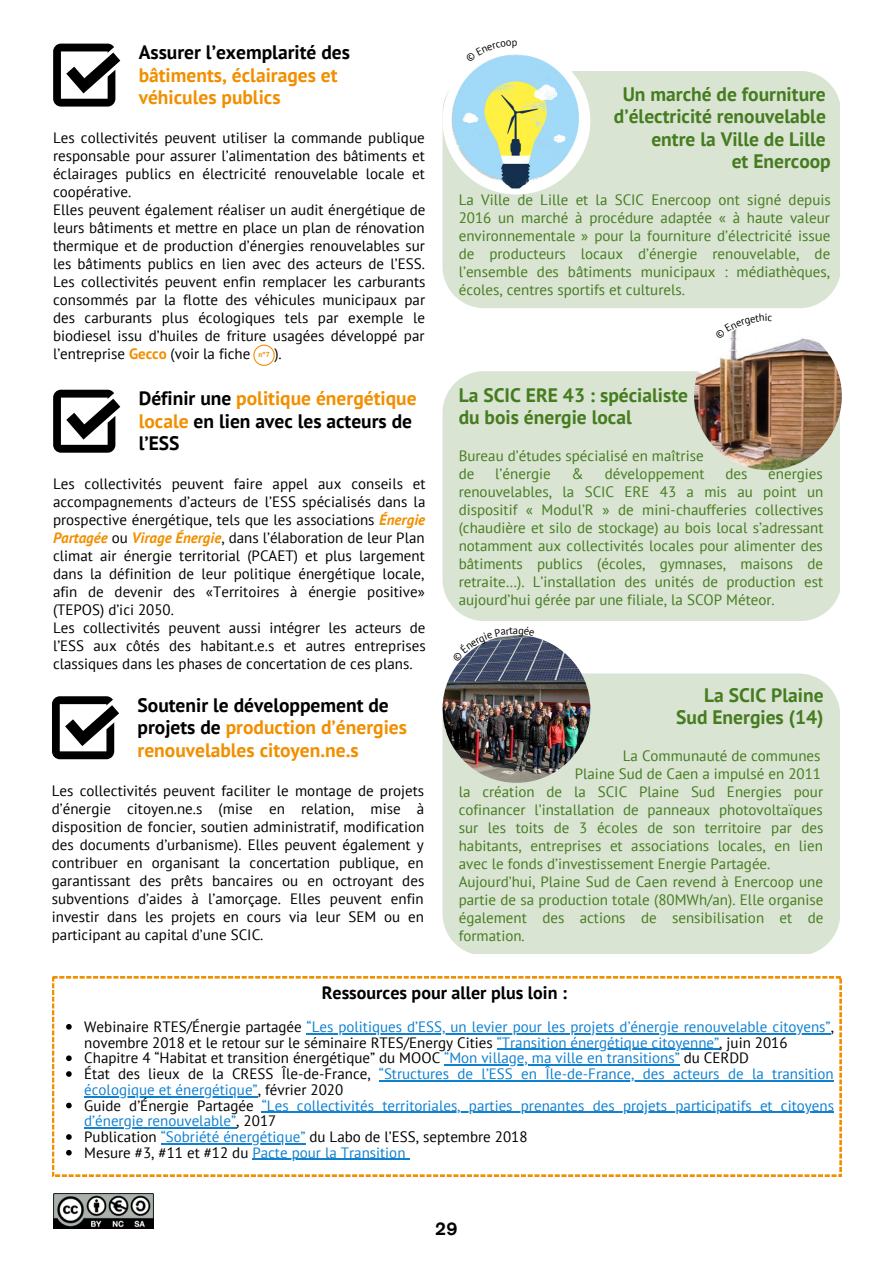
<style>
.page{position:relative;width:893px;height:1264px;background:#fff}
.page>*{position:absolute;margin:0;border:0;box-sizing:border-box;transform-origin:0 0}
.t1{font:700 19.5px/22.5px "PT Sans";color:#457c1f;text-align:right}
.t2{font:700 19.5px/22.5px "PT Sans";color:#f18f00}
.t3{font:700 19.5px/22.5px "PT Sans";color:#000}
.t4{font:700 18px "PT Sans";color:#000}
.t5{font:500 18px "AG Old Face";color:#000}
.t6{font:15px/18px "PT Sans";color:#000}
.t7{font:15px/18px "PT Sans";color:#457c1f;text-align:justify}
.t8{font:15px/15.8px "PT Sans";color:#1080d0}
.t9{font:10.5px "PT Sans";color:#000}
.t10{font:700 7.2px "PT Sans";color:#f18f00}
.s1{font-weight:700;color:#f18f00}
.s2{font-weight:700;font-size:7.2px;color:#f18f00}
.s3{color:#f18f00}
.s4{font-weight:700;font-style:italic;color:#f18f00}
.s5{color:#000}
</style>
<div class="page">
<svg style="left:53px;top:976px;width:787px;height:199px"></svg>
<svg style="left:66px;top:1023px;width:6px;height:6px"></svg>
<hr style="left:306px;top:1032px;width:524px;height:2px;background:#1080d0">
<hr style="left:496px;top:1048px;width:223px;height:1px;background:#1080d0">
<svg style="left:66px;top:1055px;width:6px;height:6px"></svg>
<hr style="left:444px;top:1064px;width:235px;height:1px;background:#1080d0">
<svg style="left:66px;top:1071px;width:6px;height:5px"></svg>
<hr style="left:379px;top:1080px;width:454px;height:1px;background:#1080d0">
<hr style="left:84px;top:1095px;width:174px;height:2px;background:#1080d0">
<svg style="left:66px;top:1102px;width:6px;height:6px"></svg>
<hr style="left:262px;top:1111px;width:571px;height:1px;background:#1080d0">
<hr style="left:84px;top:1127px;width:152px;height:1px;background:#1080d0">
<svg style="left:66px;top:1134px;width:6px;height:5px"></svg>
<hr style="left:161px;top:1143px;width:144px;height:1px;background:#1080d0">
<svg style="left:66px;top:1149px;width:6px;height:6px"></svg>
<hr style="left:252px;top:1158px;width:153px;height:1px;background:#1080d0">
<img style="left:53px;top:1193px;width:100px;height:35px">
<svg style="left:53px;top:44px;width:67px;height:63px"></svg>
<svg style="left:253px;top:344px;width:22px;height:22px"></svg>
<div style="left:442px;top:71px;width:398px;height:237px;background:#d9e4d2"></div>
<img style="left:442px;top:47px;width:148px;height:147px;border-radius:50%">
<svg style="left:53px;top:390px;width:67px;height:62px"></svg>
<svg style="left:52px;top:696px;width:67px;height:63px"></svg>
<div style="left:442px;top:371px;width:398px;height:250px;background:#d9e4d2"></div>
<img style="left:694px;top:322px;width:147px;height:148px;border-radius:50%">
<div style="left:442px;top:673px;width:398px;height:280px;background:#d9e4d2"></div>
<img style="left:442px;top:635px;width:148px;height:147px;border-radius:50%">
<svg style="left:472px;top:47px;width:45px;height:15px"></svg>
<svg style="left:721px;top:322px;width:51px;height:17px"></svg>
<svg style="left:460px;top:635px;width:74px;height:26px"></svg>
<h1 class="t3" style="left:139px;top:41px;width:213px">Assurer l’exemplarité des</h1>
<h1 class="t2" style="left:139px;top:63px;width:200px">bâtiments, éclairages et véhicules publics</h1>
<p class="t6" style="left:53px;top:128px;width:374px">Les collectivités peuvent utiliser la commande publique responsable pour assurer l’alimentation des bâtiments et éclairages publics en électricité renouvelable locale et coopérative.<br>Elles peuvent également réaliser un audit énergétique de leurs bâtiments et mettre en place un plan de rénovation thermique et de production d’énergies renouvelables sur les bâtiments publics en lien avec des acteurs de l’ESS.<br>Les collectivités peuvent enfin remplacer les carburants consommés par la flotte des véhicules municipaux par des carburants plus écologiques tels par exemple le biodiesel issu d’huiles de friture usagées développé par l’entreprise <span class="s1">Gecco</span> (voir la fiche <span class="s2">n</span> ).</p>
<p class="t10" style="left:262px;top:350px;width:9px">°7</p>
<h1 class="t3" style="left:139px;top:387px;width:279px">Définir une <span class="s3">politique énergétique locale</span> en lien avec les acteurs de l’ESS</h1>
<p class="t6" style="left:53px;top:474px;width:374px">Les collectivités peuvent faire appel aux conseils et accompagnements d’acteurs de l’ESS spécialisés dans la prospective énergétique, tels que les associations <span class="s4">Énergie Partagée</span> ou <span class="s4">Virage Énergie</span>, dans l’élaboration de leur Plan climat air énergie territorial (PCAET) et plus largement dans la définition de leur politique énergétique locale, afin de devenir des «Territoires à énergie positive» (TEPOS) d’ici 2050.<br>Les collectivités peuvent aussi intégrer les acteurs de l’ESS aux côtés des habitant.e.s et autres entreprises classiques dans les phases de concertation de ces plans.</p>
<h1 class="t2" style="left:137px;top:693px;width:271px"><span class="s5">Soutenir le développement de projets de</span> production d’énergies renouvelables citoyen.ne.s</h1>
<p class="t6" style="left:52px;top:781px;width:374px;text-align:justify">Les collectivités peuvent faciliter le montage de projets d’énergie citoyen.ne.s (mise en relation, mise à disposition de foncier, soutien administratif, modification des documents d’urbanisme). Elles peuvent également y contribuer en organisant la concertation publique, en garantissant des prêts bancaires ou en octroyant des subventions d’aides à l’amorçage. Elles peuvent enfin investir dans les projets en cours via leur SEM ou en participant au capital d’une SCIC.</p>
<h1 class="t1" style="left:614px;top:82px;width:218px">Un marché de fourniture d’électricité renouvelable entre la Ville de Lille<br>et Enercoop</h1>
<p class="t7" style="left:458px;top:191px;width:373px">La Ville de Lille et la SCIC Enercoop ont signé depuis 2016 un marché à procédure adaptée « à haute valeur environnementale » pour la fourniture d’électricité issue de producteurs locaux d’énergie renouvelable, de l’ensemble des bâtiments municipaux : médiathèques, écoles, centres sportifs et culturels.</p>
<h1 class="t1" style="left:458px;top:383px;width:231px;text-align:left">La SCIC ERE 43 : spécialiste du bois énergie local</h1>
<p class="t7" style="left:458px;top:446px;width:246px">Bureau d’études spécialisé en maîtrise de</p>
<p class="t7" style="left:458px;top:464px;width:366px;text-indent:309px">énergies renouvelables, la SCIC ERE 43 a mis au point un dispositif « Modul’R » de mini-chaufferies collectives (chaudière et silo de stockage) au bois local s’adressant notamment aux collectivités locales pour alimenter des bâtiments publics (écoles, gymnases, maisons de retraite…). L’installation des unités de production est aujourd’hui gérée par une filiale, la SCOP Méteor.</p>
<p class="t7" style="left:495px;top:464px;width:57px">l’énergie</p>
<p class="t7" style="left:571px;top:464px;width:14px">&amp;</p>
<p class="t7" style="left:604px;top:464px;width:101px">développement</p>
<p class="t7" style="left:725px;top:464px;width:23px">des</p>
<p class="t9" style="left:513px;top:623px;width:7px">a</p>
<h1 class="t1" style="left:676px;top:683px;width:149px">La SCIC Plaine<br>Sud Energies (14)</h1>
<p class="t7" style="left:622px;top:746px;width:199px">La Communauté de communes</p>
<p class="t7" style="left:574px;top:764px;width:248px">Plaine Sud de Caen a impulsé en 2011</p>
<p class="t7" style="left:458px;top:782px;width:366px">la création de la SCIC Plaine Sud Energies pour</p>
<p class="t7" style="left:458px;top:800px;width:365px">cofinancer l’installation de panneaux photovoltaïques</p>
<p class="t7" style="left:458px;top:818px;width:366px">sur les toits de 3 écoles de son territoire par des</p>
<p class="t7" style="left:458px;top:836px;width:366px">habitants, entreprises et associations locales, en lien</p>
<p class="t7" style="left:458px;top:854px;width:313px">avec le fonds d’investissement Energie Partagée.</p>
<p class="t7" style="left:458px;top:872px;width:366px">Aujourd’hui, Plaine Sud de Caen revend à Enercoop une</p>
<p class="t7" style="left:458px;top:890px;width:366px">partie de sa production totale (80MWh/an). Elle organise</p>
<p class="t7" style="left:458px;top:908px;width:366px">également des actions de sensibilisation et de</p>
<p class="t7" style="left:458px;top:926px;width:68px">formation.</p>
<p class="t4" style="left:322px;top:980px;width:247px">Ressources pour aller plus loin :</p>
<p class="t8" style="left:84px;top:1018px;width:751px"><span class="s5">Webinaire RTES/Énergie partagée</span> “Les politiques d’ESS, un levier pour les projets d’énergie renouvelable citoyens”<span class="s5">, novembre 2018 et le retour sur le séminaire RTES/Energy Cities</span> “Transition énergétique citoyenne”<span class="s5">, juin 2016<br>Chapitre 4 “Habitat et transition énergétique” du MOOC</span> “Mon village, ma ville en transitions” <span class="s5">du CERDD<br>État des lieux de la CRESS Île-de-France,</span> “Structures de l’ESS en Île-de-France, des acteurs de la transition écologique et énergétique”<span class="s5">, février 2020<br>Guide d’Énergie Partagée</span> “Les collectivités territoriales, parties prenantes des projets participatifs et citoyens d’énergie renouvelable”<span class="s5">, 2017<br>Publication</span> “Sobriété énergétique” <span class="s5">du Labo de l’ESS, septembre 2018<br>Mesure #3, #11 et #12 du</span> Pacte pour la Transition</p>
<p class="t5" style="left:435px;top:1221px;width:24px">29</p>
</div>
